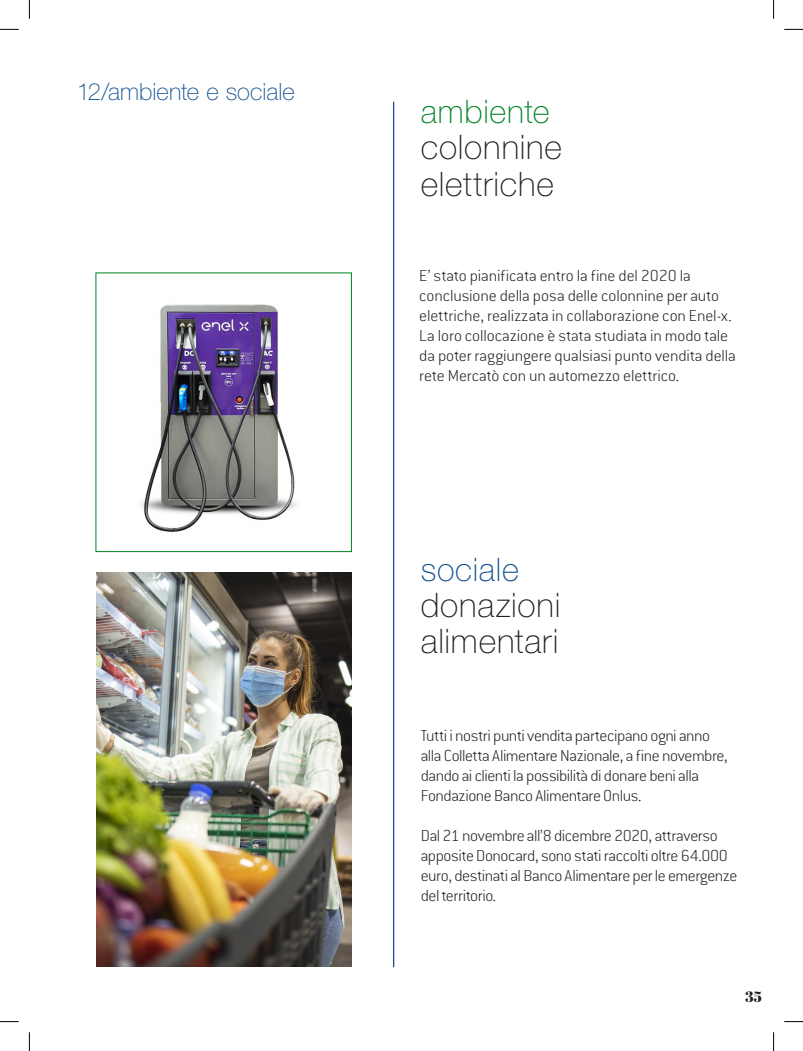
<style>
.page{position:relative;width:803px;height:1051px;background:#fff}
.page>*{position:absolute;margin:0;border:0;box-sizing:border-box;transform-origin:0 0}
.t1{font:100 33.75px/36.2px "Helvetica Neue LT Std";letter-spacing:.025em;color:#231f20}
.t2{font:100 32.5px "Helvetica Neue LT Std";letter-spacing:.02em;color:#008323}
.t3{font:100 32.5px "Helvetica Neue LT Std";letter-spacing:.02em;color:#0f4e8c}
.t4{font:100 23.75px "Helvetica Neue LT Std";color:#0f4e8c}
.t5{font:200 17.5px/20px "Conduit ITC";letter-spacing:-.01em;color:#231f20}
.t6{font:15px "Abril Fatface";color:#231f20}
</style>
<div class="page">
<img style="left:96px;top:572px;width:256px;height:395px">
<hr style="left:393px;top:102px;width:1px;height:865px;background:#0f4e8c">
<img style="left:140px;top:304px;width:157px;height:228px">
<div style="left:95px;top:272px;width:257px;height:280px;border:1px solid #008323"></div>
<svg style="left:0;top:29px;width:19px;height:1px"></svg>
<svg style="left:784px;top:29px;width:19px;height:1px"></svg>
<svg style="left:0;top:1021px;width:19px;height:1px"></svg>
<svg style="left:784px;top:1021px;width:19px;height:1px"></svg>
<svg style="left:29px;top:0;width:1px;height:19px"></svg>
<svg style="left:29px;top:1032px;width:1px;height:19px"></svg>
<svg style="left:773px;top:0;width:1px;height:19px"></svg>
<svg style="left:773px;top:1032px;width:1px;height:19px"></svg>
<h3 class="t4" style="left:77px;top:78px;width:220px">12/ambiente e sociale</h3>
<h2 class="t2" style="left:421px;top:93px;width:130px">ambiente</h2>
<h1 class="t1" style="left:421px;top:129px;width:143px">colonnine elettriche</h1>
<p class="t5" style="left:419px;top:265px;width:318px">E’ stato pianificata entro la fine del 2020 la conclusione della posa delle colonnine per auto elettriche, realizzata in collaborazione con Enel-x.<br>La loro collocazione è stata studiata in modo tale da poter raggiungere qualsiasi punto vendita della rete Mercatò con un automezzo elettrico.</p>
<h2 class="t3" style="left:421px;top:550px;width:100px">sociale</h2>
<h1 class="t1" style="left:421px;top:587px;width:141px">donazioni alimentari</h1>
<p class="t5" style="left:421px;top:725px;width:309px">Tutti i nostri punti vendita partecipano ogni anno alla Colletta Alimentare Nazionale, a fine novembre, dando ai clienti la possibilità di donare beni alla Fondazione Banco Alimentare Onlus.</p>
<p class="t5" style="left:421px;top:825px;width:318px">Dal 21 novembre all’8 dicembre 2020, attraverso apposite Donocard, sono stati raccolti oltre 64.000 euro, destinati al Banco Alimentare per le emergenze del territorio.</p>
<p class="t6" style="left:745px;top:986px;width:18px">35</p>
</div>
